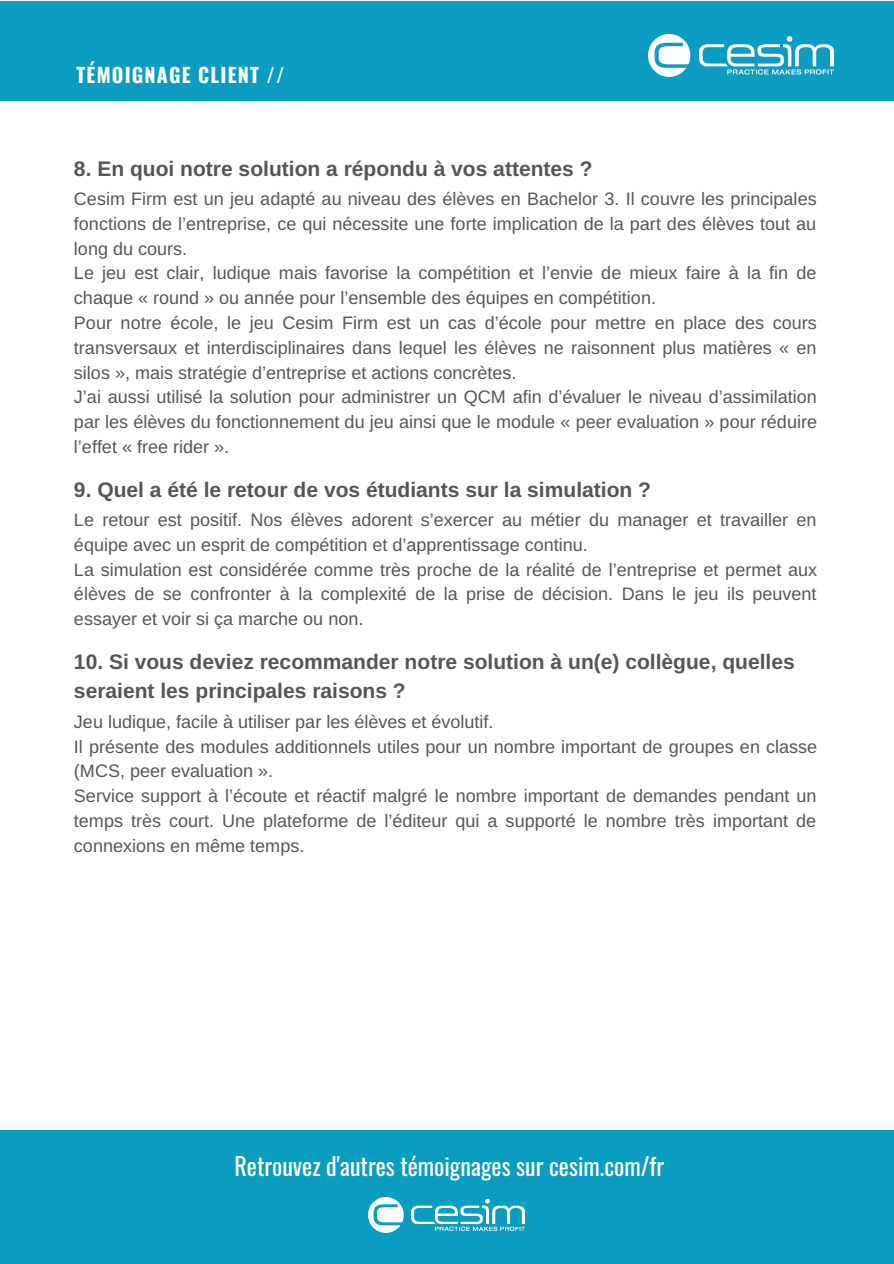
<style>
.page{position:relative;width:894px;height:1264px;background:#fff}
.page>*{position:absolute;margin:0;border:0;box-sizing:border-box;transform-origin:0 0}
.t1{font:24px "Oswald";color:#fff}
.t2{font:700 21px/29.2px "Arimo";color:#555}
.t3{font:700 19.8px "Oswald";letter-spacing:.06em;color:#fff}
.t4{font:18px/24.8px "Arimo";color:#555}
</style>
<div class="page">
<div style="left:0;top:2px;width:893px;height:99px;background:#0b9cc2"></div>
<img style="left:648px;top:35px;width:185px;height:41px">
<div style="left:0;top:1130px;width:893px;height:133px;background:#0b9cc2"></div>
<img style="left:368px;top:1197px;width:156px;height:35px">
<p class="t3" style="left:77px;top:60px;width:209px">TÉMOIGNAGE CLIENT //</p>
<p class="t2" style="left:74px;top:154px;width:520px">8. En quoi notre solution a répondu à vos attentes ?</p>
<p class="t4" style="left:74px;top:186px;width:744px">Cesim Firm est un jeu adapté au niveau des élèves en Bachelor 3. Il couvre les principales fonctions de l’entreprise, ce qui nécessite une forte implication de la part des élèves tout au long du cours.<br>Le jeu est clair, ludique mais favorise la compétition et l’envie de mieux faire à la fin de chaque « round » ou année pour l’ensemble des équipes en compétition.<br>Pour notre école, le jeu Cesim Firm est un cas d’école pour mettre en place des cours transversaux et interdisciplinaires dans lequel les élèves ne raisonnent plus matières « en silos », mais stratégie d’entreprise et actions concrètes.<br>J’ai aussi utilisé la solution pour administrer un QCM afin d’évaluer le niveau d’assimilation par les élèves du fonctionnement du jeu ainsi que le module « peer evaluation » pour réduire l’effet « free rider ».</p>
<p class="t2" style="left:74px;top:475px;width:578px">9. Quel a été le retour de vos étudiants sur la simulation ?</p>
<p class="t4" style="left:74px;top:507px;width:744px">Le retour est positif. Nos élèves adorent s’exercer au métier du manager et travailler en équipe avec un esprit de compétition et d’apprentissage continu.<br>La simulation est considérée comme très proche de la réalité de l’entreprise et permet aux élèves de se confronter à la complexité de la prise de décision. Dans le jeu ils peuvent essayer et voir si ça marche ou non.</p>
<p class="t2" style="left:74px;top:647px;width:722px">10. Si vous deviez recommander notre solution à un(e) collègue, quelles seraient les principales raisons ?</p>
<p class="t4" style="left:74px;top:709px;width:744px">Jeu ludique, facile à utiliser par les élèves et évolutif.<br>Il présente des modules additionnels utiles pour un nombre important de groupes en classe (MCS, peer evaluation ».<br>Service support à l’écoute et réactif malgré le nombre important de demandes pendant un temps très court. Une plateforme de l’éditeur qui a supporté le nombre très important de connexions en même temps.</p>
<h1 class="t1" style="left:234px;top:1146px;width:431px">Retrouvez d'autres témoignages sur cesim.com/fr</h1>
</div>
